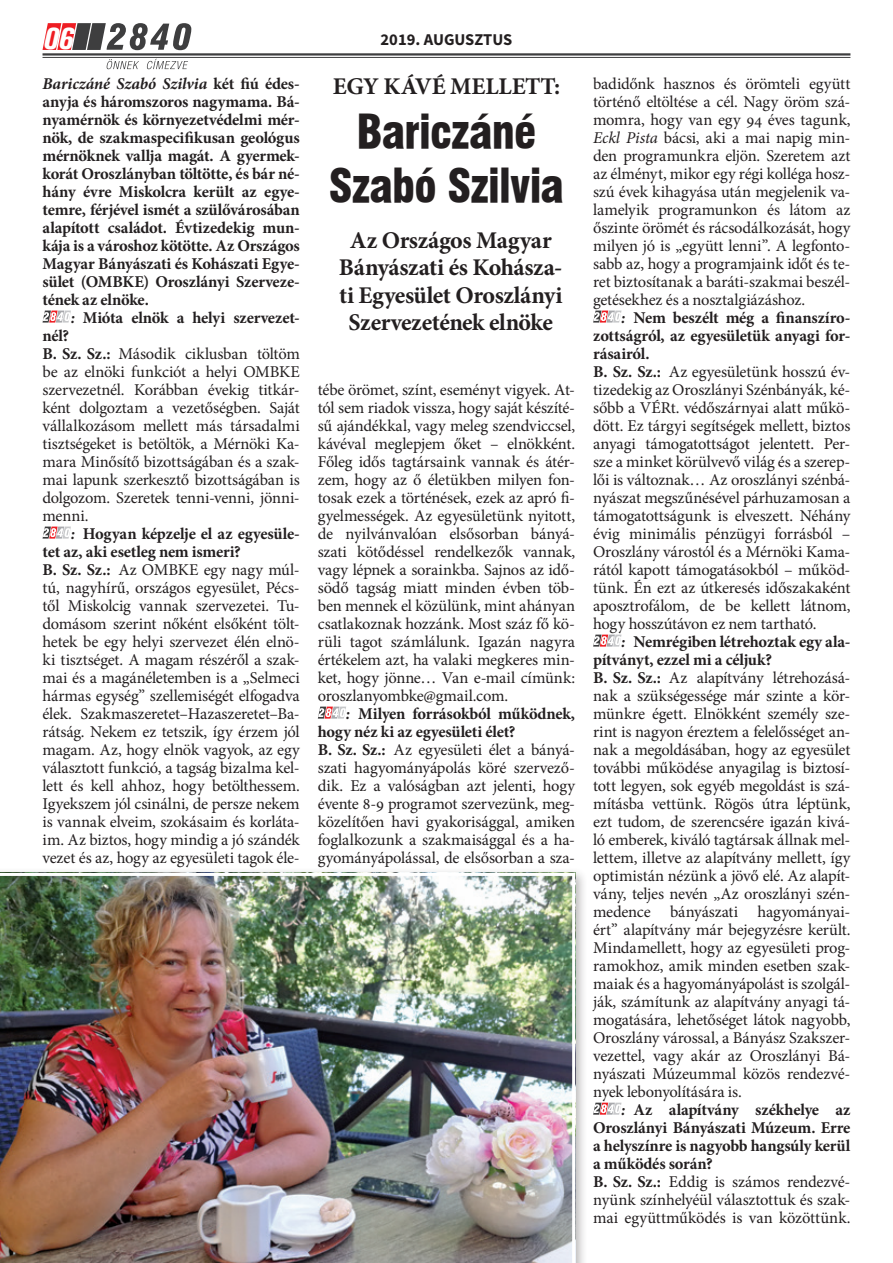
<style>
.page{position:relative;width:893px;height:1263px;background:#fff}
.page>*{position:absolute;margin:0;border:0;box-sizing:border-box;transform-origin:0 0}
.t1{font:45px/54px "Swiss 721 Blk Cn PFL";letter-spacing:-.015em;color:#231f20;text-align:center}
.t2{font:italic 700 30px "Akzidenz Grotesk Cn X PFL";color:#fff}
.t3{font:700 24px/27.6px "Minion Pro";letter-spacing:-.02em;color:#231f20;text-align:center}
.t4{font:700 24px "Minion Pro";color:#231f20}
.t5{font:16.5px/18px "Minion Pro";letter-spacing:-.01em;color:#231f20}
.t6{font:700 16.5px/18px "Minion Pro";letter-spacing:-.01em;color:#231f20;text-align:justify}
.t7{font:700 16.5px "Source Sans Pro";color:#231f20}
.s1{font-style:italic}
.s2{font-weight:700}
.s3{font-weight:700;font-style:italic}
.s4{font-weight:400}
</style>
<div class="page">
<svg style="left:43px;top:23px;width:148px;height:27px"></svg>
<svg style="left:107px;top:59px;width:32px;height:10px"></svg>
<svg style="left:147px;top:59px;width:41px;height:10px"></svg>
<hr style="left:43px;top:53px;width:807px;height:3px;background:#3e3e3f">
<hr style="left:43px;top:57px;width:807px;height:1px;background:#3e3e3f">
<div style="left:0;top:866px;width:587px;height:397px;background:#231f20;opacity:.33"></div>
<img style="left:0;top:873px;width:575px;height:390px">
<svg style="left:43px;top:311px;width:28px;height:12px"></svg>
<svg style="left:43px;top:527px;width:28px;height:12px"></svg>
<svg style="left:318px;top:707px;width:28px;height:12px"></svg>
<svg style="left:593px;top:311px;width:28px;height:12px"></svg>
<svg style="left:593px;top:635px;width:28px;height:12px"></svg>
<svg style="left:593px;top:1103px;width:28px;height:12px"></svg>
<h2 class="t2" style="left:43px;top:20px;width:32px">06</h2>
<p class="t7" style="left:381px;top:29px;width:133px">2019. AUGUSZTUS</p>
<p class="t6" style="left:43px;top:74px;width:259px"><span class="s1">Bariczáné Szabó Szilvia</span> két fiú édes&shy;anyja és háromszoros nagymama. Bá&shy;nyamérnök és környezetvédelmi mér&shy;nök, de szakmaspecifikusan geológus mérnöknek vallja magát. A gyermek&shy;korát Oroszlányban töltötte, és bár né&shy;hány évre Miskolcra került az egye&shy;temre, férjével ismét a szülővárosában alapított családot. Évtizedekig mun&shy;kája is a városhoz kötötte. Az Országos Magyar Bányászati és Kohászati Egye&shy;sület (OMBKE) Oroszlányi Szerveze&shy;tének az elnöke.</p>
<p class="t6" style="left:71px;top:308px;width:231px"><span class="s1">:</span> Mióta elnök a helyi szervezet-</p>
<p class="t5" style="left:43px;top:326px;width:259px"><span class="s2">nél?<br>B. Sz. Sz.:</span> Második ciklusban töltöm be az elnöki funkciót a helyi OMBKE szervezetnél. Korábban évekig titkár&shy;ként dolgoztam a vezetőségben. Saját vállalkozásom mellett más társadalmi tisztségeket is betöltök, a Mérnöki Ka&shy;mara Minősítő bizottságában és a szak&shy;mai lapunk szerkesztő bizottságában is dolgozom. Szeretek tenni-venni, jönni&shy;menni.</p>
<p class="t5" style="left:43px;top:524px;width:259px;text-indent:28px"><span class="s3">:</span> <span class="s2">Hogyan képzelje el az egyesüle&shy;tet az, aki esetleg nem ismeri?<br>B. Sz. Sz.:</span> Az OMBKE egy nagy múl&shy;tú, nagyhírű, országos egyesület, Pécs&shy;től Miskolcig vannak szervezetei. Tu&shy;domásom szerint nőként elsőként tölt&shy;hetek be egy helyi szervezet élén elnö&shy;ki tisztséget. A magam részéről a szak&shy;mai és a magánéletemben is a „Selmeci hármas egység” szellemiségét elfogadva élek. Szakmaszeretet–Hazaszeretet–Ba&shy;rátság. Nekem ez tetszik, így érzem jól magam. Az, hogy elnök vagyok, az egy választott funkció, a tagság bizalma kel&shy;lett és kell ahhoz, hogy betölthessem.<br>Igyekszem jól csinálni, de persze nekem is vannak elveim, szokásaim és korláta&shy;im. Az biztos, hogy mindig a jó szándék vezet és az, hogy az egyesületi tagok éle-</p>
<h3 class="t4" style="left:333px;top:69px;width:229px">EGY KÁVÉ MELLETT:</h3>
<h1 class="t1" style="left:329px;top:105px;width:237px">Bariczáné<br>Szabó Szilvia</h1>
<h3 class="t3" style="left:339px;top:226px;width:225px">Az Országos Magyar<br>Bányászati és Kohásza&shy;ti Egyesület Oroszlányi<br>Szervezetének elnöke</h3>
<p class="t5" style="left:318px;top:380px;width:259px;text-align:justify">tébe örömet, színt, eseményt vigyek. At&shy;tól sem riadok vissza, hogy saját készíté&shy;sű ajándékkal, vagy meleg szendviccsel, kávéval meglepjem őket – elnökként.<br>Főleg idős tagtársaink vannak és átér&shy;zem, hogy az ő életükben milyen fon&shy;tosak ezek a történések, ezek az apró fi&shy;gyelmességek. Az egyesületünk nyitott, de nyilvánvalóan elsősorban bányá&shy;szati kötődéssel rendelkezők vannak, vagy lépnek a sorainkba. Sajnos az idő&shy;södő tagság miatt minden évben töb&shy;ben mennek el közülünk, mint ahányan csatlakoznak hozzánk. Most száz fő kö&shy;rüli tagot számlálunk. Igazán nagyra értékelem azt, ha valaki megkeres min&shy;ket, hogy jönne… Van e-mail címünk: oroszlanyombke@gmail.com.</p>
<p class="t5" style="left:318px;top:704px;width:259px;text-indent:28px"><span class="s3">:</span> <span class="s2">Milyen forrásokból működnek, hogy néz ki az egyesületi élet?<br>B. Sz. Sz.:</span> Az egyesületi élet a bányá&shy;szati hagyományápolás köré szervező&shy;dik. Ez a valóságban azt jelenti, hogy évente 8-9 programot szervezünk, meg&shy;közelítően havi gyakorisággal, amiken foglalkozunk a szakmaisággal és a ha&shy;gyományápolással, de elsősorban a sza-</p>
<p class="t5" style="left:593px;top:74px;width:259px;text-align:justify">badidőnk hasznos és örömteli együtt történő eltöltése a cél. Nagy öröm szá&shy;momra, hogy van egy 94 éves tagunk, <span class="s1">Eckl Pista</span> bácsi, aki a mai napig min&shy;den programunkra eljön. Szeretem azt az élményt, mikor egy régi kolléga hos - szú évek kihagyása után megjelenik va&shy;lamelyik programunkon és látom az őszinte örömét és rácsodálkozását, hogy milyen jó is „együtt lenni”. A legfonto&shy;sabb az, hogy a programjaink időt és te&shy;ret biztosítanak a baráti-szakmai beszél&shy;getésekhez és a nosztalgiázáshoz.</p>
<p class="t5" style="left:593px;top:308px;width:259px;text-indent:28px"><span class="s3">:</span> <span class="s2">Nem beszélt még a finanszíro&shy;zottságról, az egyesületük anyagi for&shy;rásairól.<br>B. Sz. Sz.:</span> Az egyesületünk hosszú év&shy;tizedekig az Oroszlányi Szénbányák, ké&shy;sőbb a VÉRt. védőszárnyai alatt műkö&shy;dött. Ez tárgyi segítségek mellett, biztos anyagi támogatottságot jelentett. Per&shy;sze a minket körülvevő világ és a szerep&shy;lői is változnak… Az oroszlányi szénbá&shy;nyászat megszűnésével párhuzamosan a támogatottságunk is elveszett. Néhány évig minimális pénzügyi forrásból – Oroszlány várostól és a Mérnöki Kama&shy;rától kapott támogatásokból – működ&shy;tünk. Én ezt az útkeresés időszakaként aposztrofálom, de be kellett látnom, hogy hosszútávon ez nem tartható.</p>
<p class="t5" style="left:593px;top:632px;width:259px;text-indent:28px"><span class="s3">:</span> <span class="s2">Nemrégiben létrehoztak egy ala&shy;pítványt, ezzel mi a céljuk?<br>B. Sz. Sz.:</span> Az alapítvány létrehozásá&shy;nak a szükségessége már szinte a kör&shy;münkre égett. Elnökként személy sze&shy;rint is nagyon éreztem a felelősséget an&shy;nak a megoldásában, hogy az egyesület további működése anyagilag is biztosí&shy;tott legyen, sok egyéb megoldást is szá&shy;mításba vettünk. Rögös útra léptünk, ezt tudom, de szerencsére igazán kivá&shy;ló emberek, kiváló tagtársak állnak mel&shy;lettem, illetve az alapítvány mellett, így optimistán nézünk a jövő elé. Az alapít&shy;vány, teljes nevén „Az oroszlányi szén&shy;medence bányászati hagyományai&shy;ért” alapítvány már bejegyzésre került.<br>Mindamellett, hogy az egyesületi prog&shy;ramokhoz, amik minden esetben szak&shy;maiak és a hagyományápolást is szolgál&shy;ják, számítunk az alapítvány anyagi tá&shy;mogatására, lehetőséget látok nagyobb, Oroszlány várossal, a Bányász Szakszer&shy;vezettel, vagy akár az Oroszlányi Bá&shy;nyászati Múzeummal közös rendezvé&shy;nyek lebonyolítására is.</p>
<p class="t6" style="left:593px;top:1100px;width:259px;text-align:left;text-indent:28px"><span class="s1">:</span> Az alapítvány székhelye az Oroszlányi Bányászati Múzeum. Erre a helyszínre is nagyobb hangsúly kerül a működés során?<br>B. Sz. Sz.: <span class="s4">Eddig is számos rendezvé&shy;nyünk színhelyéül választottuk és szak&shy;mai együttműködés is van közöttünk.</span></p>
</div>
